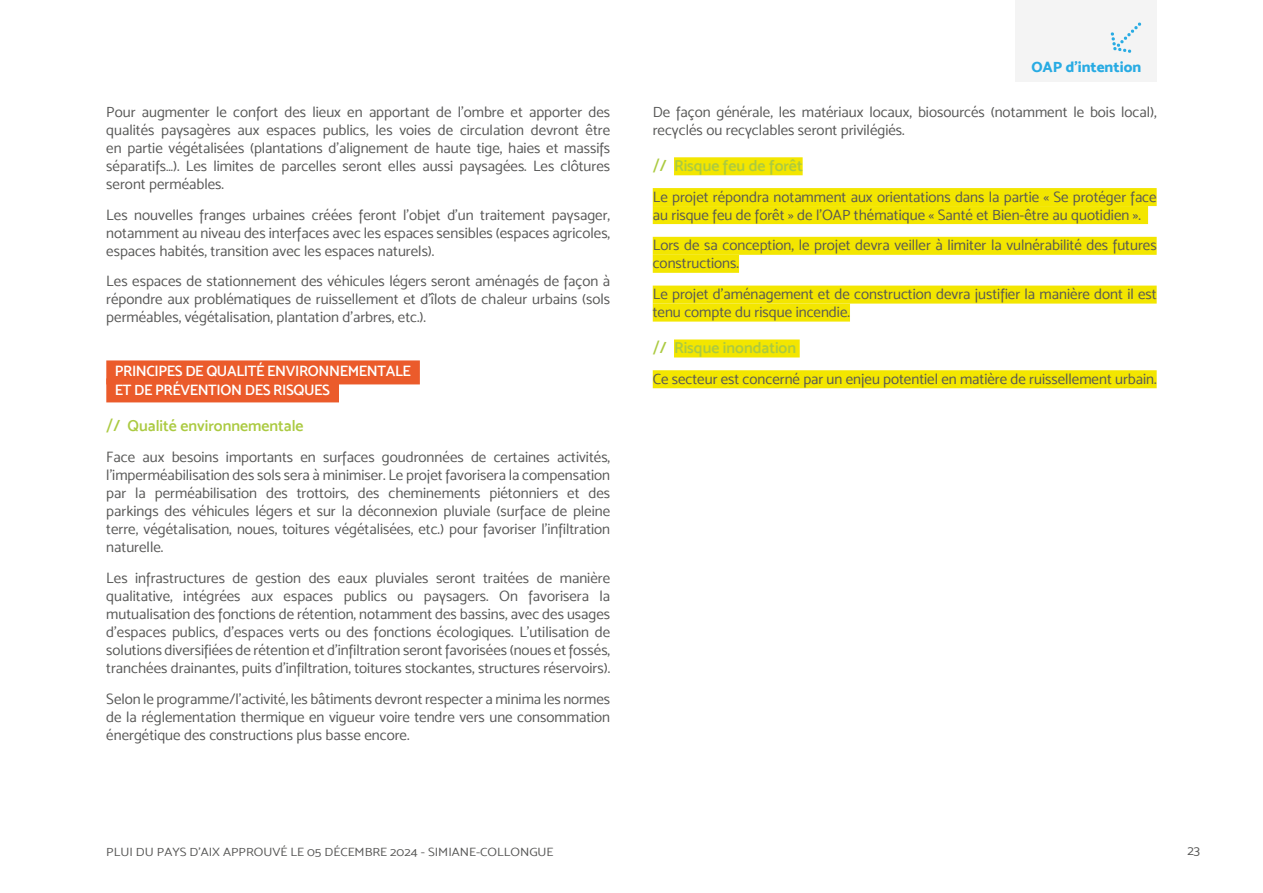
<style>
.page{position:relative;width:1263px;height:893px;background:#fff}
.page>*{position:absolute;margin:0;border:0;box-sizing:border-box;transform-origin:0 0}
.t1{font:15.75px "Mosk Semi Bold 600";color:#abca41}
.t2{font:15px/18px "Mosk Normal 400";color:#575756;text-align:justify}
.Titre_4_-_orange{font:15px/19.5px "Mosk Semi Bold 600";letter-spacing:-.025em;color:#fff}
.t3{font:15px "Mosk Extra Bold 800";color:#28abe3}
.t4{font:13.5px "Mosk Normal 400";color:#575756}
.t5{font:12px "Mosk Normal 400";color:#575756;scale:1.1 1}
.s1{font-family:"Interstate"}
</style>
<div class="page">
<div style="left:106px;top:360px;width:314px;height:24px;background:#eb5b2b"></div>
<div style="left:106px;top:378px;width:233px;height:24px;background:#eb5b2b"></div>
<div style="left:674px;top:157px;width:129px;height:18px;background:#f3e600"></div>
<div style="left:653px;top:188px;width:504px;height:18px;background:#f3e600"></div>
<div style="left:653px;top:206px;width:495px;height:18px;background:#f3e600"></div>
<div style="left:653px;top:237px;width:504px;height:18px;background:#f3e600"></div>
<div style="left:653px;top:255px;width:86px;height:18px;background:#f3e600"></div>
<div style="left:653px;top:286px;width:504px;height:18px;background:#f3e600"></div>
<div style="left:653px;top:304px;width:197px;height:18px;background:#f3e600"></div>
<div style="left:674px;top:339px;width:126px;height:18px;background:#f3e600"></div>
<div style="left:653px;top:370px;width:504px;height:18px;background:#f3e600"></div>
<div style="left:1015px;top:0;width:142px;height:81px;background:#f4f4f4"></div>
<svg style="left:1110px;top:22px;width:31px;height:31px"></svg>
<p class="t2" style="left:106px;top:103px;width:505px">Pour augmenter le confort des lieux en apportant de l'ombre et apporter des qualités paysagères aux espaces publics, les voies de circulation devront être en partie végétalisées (plantations d’alignement de haute tige, haies et massifs séparatifs…). Les limites de parcelles seront elles aussi paysagées. Les clôtures seront perméables.</p>
<p class="t2" style="left:106px;top:205px;width:505px">Les nouvelles franges urbaines créées feront l'objet d'un traitement paysager, notamment au niveau des interfaces avec les espaces sensibles (espaces agricoles, espaces habités, transition avec les espaces naturels).</p>
<p class="t2" style="left:106px;top:272px;width:505px">Les espaces de stationnement des véhicules légers seront aménagés de façon à répondre aux problématiques de ruissellement et d'îlots de chaleur urbains (sols perméables, végétalisation, plantation d'arbres, etc.).</p>
<p class="Titre_4_-_orange" style="left:115px;top:361px;width:298px">PRINCIPES DE QUALITÉ ENVIRONNEMENTALE<br>ET DE PRÉVENTION DES RISQUES</p>
<p class="t1" style="left:106px;top:417px;width:199px"><span class="s1">/</span>/ Qualité environnementale</p>
<p class="t2" style="left:106px;top:448px;width:505px">Face aux besoins importants en surfaces goudronnées de certaines activités, l’imperméabilisation des sols sera à minimiser. Le projet favorisera la compensation par la perméabilisation des trottoirs, des cheminements piétonniers et des parkings des véhicules légers et sur la déconnexion pluviale (surface de pleine terre, végétalisation, noues, toitures végétalisées, etc.) pour favoriser l'infiltration naturelle.</p>
<p class="t2" style="left:106px;top:569px;width:505px">Les infrastructures de gestion des eaux pluviales seront traitées de manière qualitative, intégrées aux espaces publics ou paysagers. On favorisera la mutualisation des fonctions de rétention, notamment des bassins, avec des usages d'espaces publics, d'espaces verts ou des fonctions écologiques. L'utilisation de solutions diversifiées de rétention et d'infiltration seront favorisées (noues et fossés, tranchées drainantes, puits d’infiltration, toitures stockantes, structures réservoirs).</p>
<p class="t2" style="left:106px;top:689px;width:505px">Selon le programme/l'activité, les bâtiments devront respecter a minima les normes de la réglementation thermique en vigueur voire tendre vers une consommation énergétique des constructions plus basse encore.</p>
<p class="t3" style="left:1031px;top:57px;width:111px">OAP d'intention</p>
<p class="t2" style="left:653px;top:103px;width:505px">De façon générale, les matériaux locaux, biosourcés (notamment le bois local), recyclés ou recyclables seront privilégiés.</p>
<p class="t1" style="left:653px;top:156px;width:151px"><span class="s1">/</span>/ Risque feu de forêt</p>
<p class="t2" style="left:653px;top:187px;width:505px">Le projet répondra notamment aux orientations dans la partie « Se protéger face au risque feu de forêt » de l’OAP thématique « Santé et Bien-être au quotidien ».</p>
<p class="t2" style="left:653px;top:236px;width:505px">Lors de sa conception, le projet devra veiller à limiter la vulnérabilité des futures constructions.</p>
<p class="t2" style="left:653px;top:285px;width:505px">Le projet d'aménagement et de construction devra justifier la manière dont il est tenu compte du risque incendie.</p>
<p class="t1" style="left:653px;top:338px;width:145px"><span class="s1">/</span>/ Risque inondation</p>
<p class="t2" style="left:653px;top:370px;width:505px">Ce secteur est concerné par un enjeu potentiel en matière de ruissellement urbain.</p>
<p class="t5" style="left:106px;top:844px;width:408px">PLUI DU PAYS D’AIX APPROUVÉ LE 05 DÉCEMBRE 2024 - SIMIANE-COLLONGUE</p>
<p class="t4" style="left:1187px;top:842px;width:14px">23</p>
</div>
